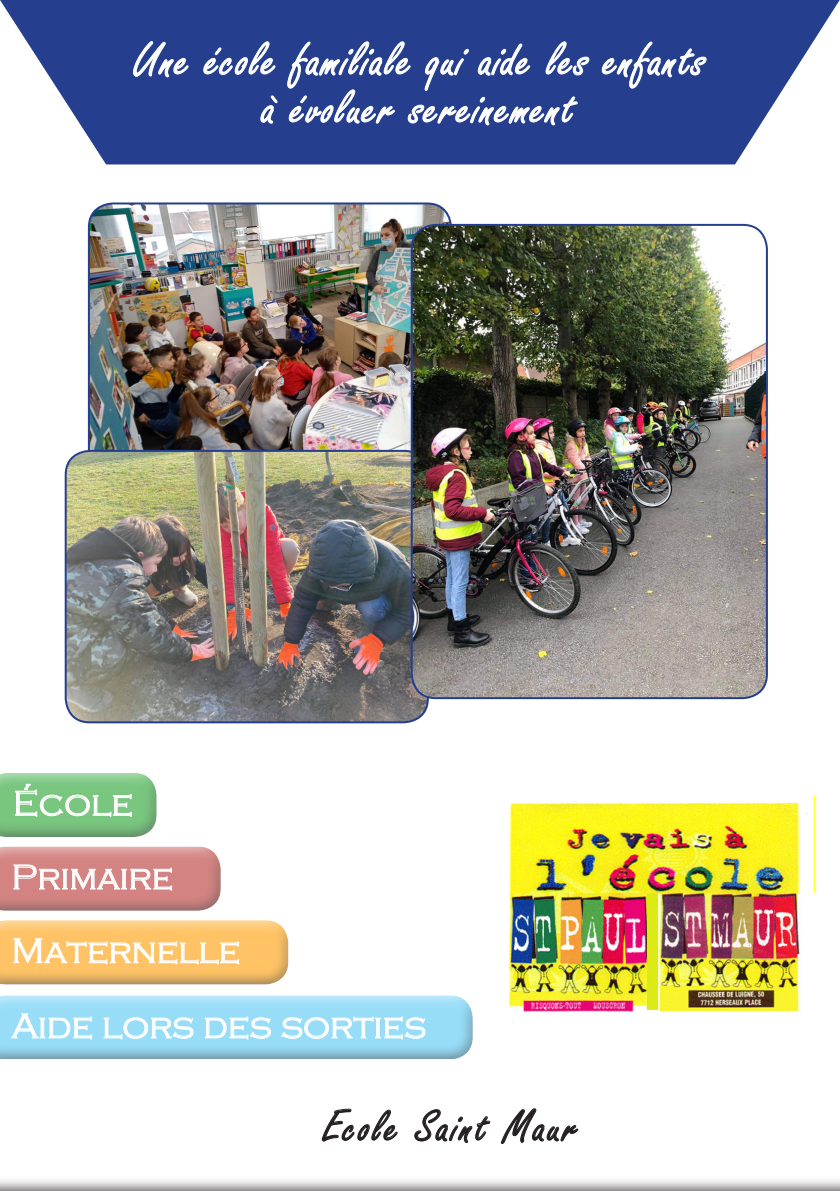
<style>
.page{position:relative;width:840px;height:1191px;background:#fff}
.page>*{position:absolute;margin:0;border:0;box-sizing:border-box;transform-origin:0 0}
.t1{font:52px "Freestyle Script";letter-spacing:.025em;color:#fff}
.t2{font:48px "Freestyle Script";letter-spacing:.05em;color:#231f20}
.t3{font:300 36px "Copperplate Gothic";color:#fff}
</style>
<div class="page">
<img style="left:508px;top:795px;width:306px;height:217px">
<img style="left:89px;top:203px;width:362px;height:248px">
<img style="left:66px;top:451px;width:360px;height:271px">
<div style="left:65px;top:450px;width:363px;height:273px;border:2px solid #253f8e;border-radius:24px"></div>
<img style="left:411px;top:225px;width:355px;height:473px">
<div style="left:410px;top:224px;width:357px;height:475px;border:2px solid #253f8e;border-radius:24px"></div>
<div style="left:0;top:846px;width:232px;height:66px;background:#231f20;opacity:.75"></div>
<svg style="left:0;top:846px;width:221px;height:64px;background:#d2908f"></svg>
<svg style="left:0;top:920px;width:288px;height:64px;background:#f7c474"></svg>
<svg style="left:0;top:995px;width:472px;height:64px;background:#9fdaf1"></svg>
<svg style="left:0;top:773px;width:156px;height:64px;background:#86c68b"></svg>
<svg style="left:0;top:0;width:839px;height:164px;fill:#253f8e"></svg>
<svg style="left:132px;top:40px;width:57px;height:38px;background:#4a60a1"></svg>
<svg style="left:203px;top:41px;width:73px;height:35px;background:#4d62a3"></svg>
<svg style="left:601px;top:41px;width:105px;height:48px;background:#42599d"></svg>
<svg style="left:260px;top:95px;width:18px;height:29px"></svg>
<svg style="left:286px;top:41px;width:303px;height:85px;background:#41579c"></svg>
<div style="left:0;top:1059px;width:839px;height:132px;background:#231f20;opacity:.75"></div>
<svg style="left:321px;top:1108px;width:76px;height:33px"></svg>
<svg style="left:414px;top:1109px;width:76px;height:33px"></svg>
<svg style="left:501px;top:1108px;width:77px;height:35px"></svg>
<p class="t1" style="left:133px;top:32px;width:574px">Une école familiale qui aide les enfants</p>
<p class="t1" style="left:262px;top:80px;width:313px">à évoluer sereinement</p>
<p class="t3" style="left:13px;top:784px;width:121px">École</p>
<p class="t3" style="left:11px;top:857px;width:163px">Primaire</p>
<p class="t3" style="left:11px;top:931px;width:230px">Maternelle</p>
<p class="t3" style="left:11px;top:1006px;width:416px">Aide lors des sorties</p>
<p class="t2" style="left:322px;top:1100px;width:257px">Ecole Saint Maur</p>
</div>
